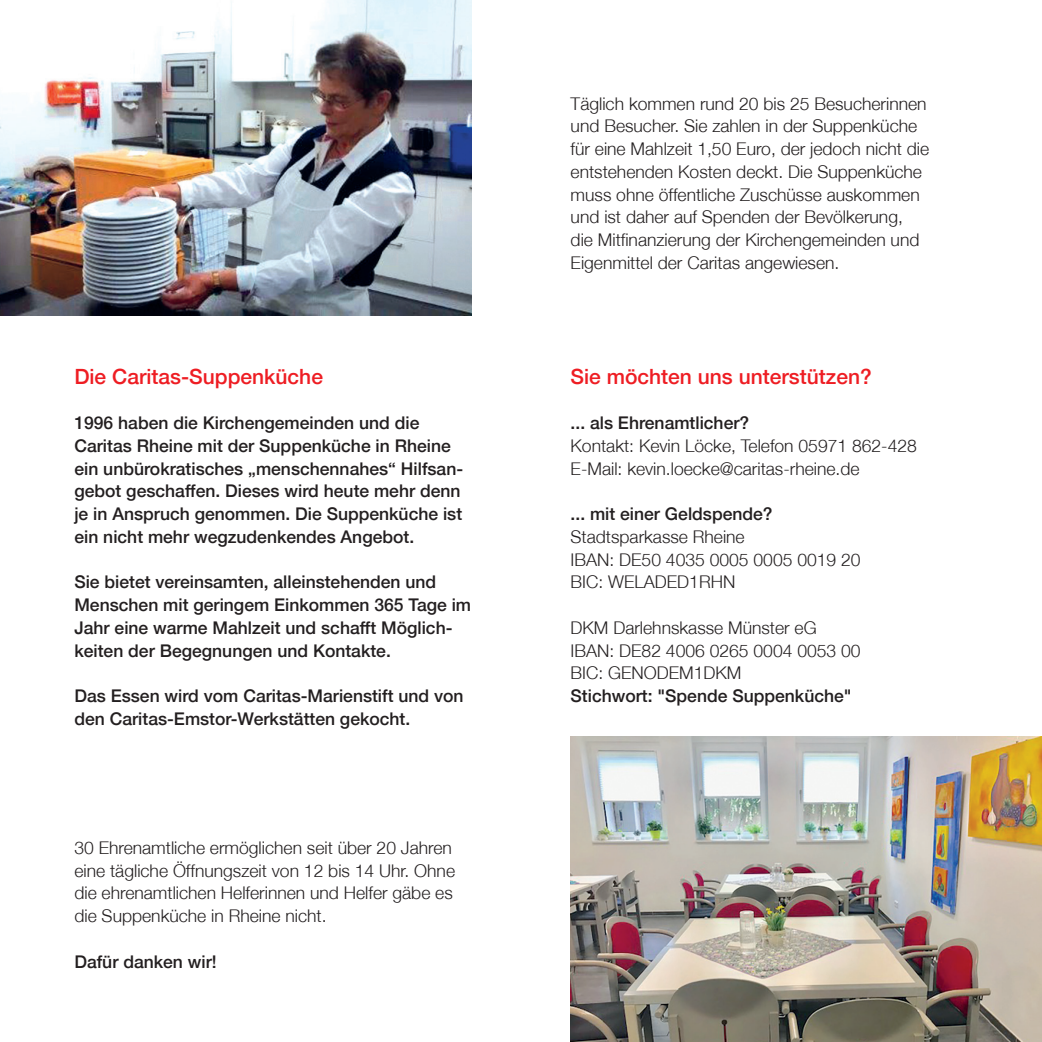
<style>
.page{position:relative;width:1042px;height:1042px;background:#fff}
.page>*{position:absolute;margin:0;border:0;box-sizing:border-box;transform-origin:0 0}
.t1{font:500 21px "Helvetica Neue";color:#ee1d23}
.t2{font:300 17.5px/22.8px "Helvetica Neue";color:#231f20}
.t3{font:500 17.5px/22.8px "Helvetica Neue";color:#231f20}
</style>
<div class="page">
<img style="left:0;top:0;width:471px;height:315px">
<img style="left:570px;top:737px;width:472px;height:305px">
<p class="t1" style="left:74px;top:363px;width:250px">Die Caritas-Suppenküche</p>
<p class="t3" style="left:74px;top:411px;width:390px">1996 haben die Kirchengemeinden und die Caritas Rheine mit der Suppenküche in Rheine ein unbürokratisches „menschennahes“ Hilfsan&shy;gebot geschaffen. Dieses wird heute mehr denn je in Anspruch genommen. Die Suppenküche ist ein nicht mehr wegzudenkendes Angebot.</p>
<p class="t3" style="left:74px;top:570px;width:398px">Sie bietet vereinsamten, alleinstehenden und Menschen mit geringem Einkommen 365 Tage im Jahr eine warme Mahlzeit und schafft Möglich&shy;keiten der Begegnungen und Kontakte.</p>
<p class="t3" style="left:74px;top:684px;width:391px">Das Essen wird vom Caritas-Marienstift und von den Caritas-Emstor-Werkstätten gekocht.</p>
<p class="t2" style="left:74px;top:836px;width:382px">30 Ehrenamtliche ermöglichen seit über 20 Jahren eine tägliche Öffnungszeit von 12 bis 14 Uhr. Ohne die ehrenamtlichen Helferinnen und Helfer gäbe es die Suppenküche in Rheine nicht.</p>
<p class="t3" style="left:74px;top:950px;width:144px">Dafür danken wir!</p>
<p class="t2" style="left:570px;top:92px;width:360px">Täglich kommen rund 20 bis 25 Besucherinnen und Besucher. Sie zahlen in der Suppenküche für eine Mahlzeit 1,50 Euro, der jedoch nicht die entstehenden Kosten deckt. Die Suppenküche muss ohne öffentliche Zuschüsse auskommen und ist daher auf Spenden der Bevölkerung, die Mitfinanzierung der Kirchengemeinden und Eigenmittel der Caritas angewiesen.</p>
<p class="t1" style="left:570px;top:363px;width:303px">Sie möchten uns unterstützen?</p>
<p class="t3" style="left:570px;top:411px;width:180px">... als Ehrenamtlicher?</p>
<p class="t2" style="left:570px;top:434px;width:348px">Kontakt: Kevin Löcke, Telefon 05971 862-428<br>E-Mail: kevin.loecke@caritas-rheine.de</p>
<p class="t3" style="left:570px;top:502px;width:203px">... mit einer Geldspende?</p>
<p class="t2" style="left:570px;top:525px;width:291px">Stadtsparkasse Rheine<br>IBAN: DE50 4035 0005 0005 0019 20<br>BIC: WELADED1RHN</p>
<p class="t2" style="left:570px;top:616px;width:291px">DKM Darlehnskasse Münster eG<br>IBAN: DE82 4006 0265 0004 0053 00<br>BIC: GENODEM1DKM</p>
<p class="t3" style="left:570px;top:684px;width:282px">Stichwort: "Spende Suppenküche"</p>
</div>
